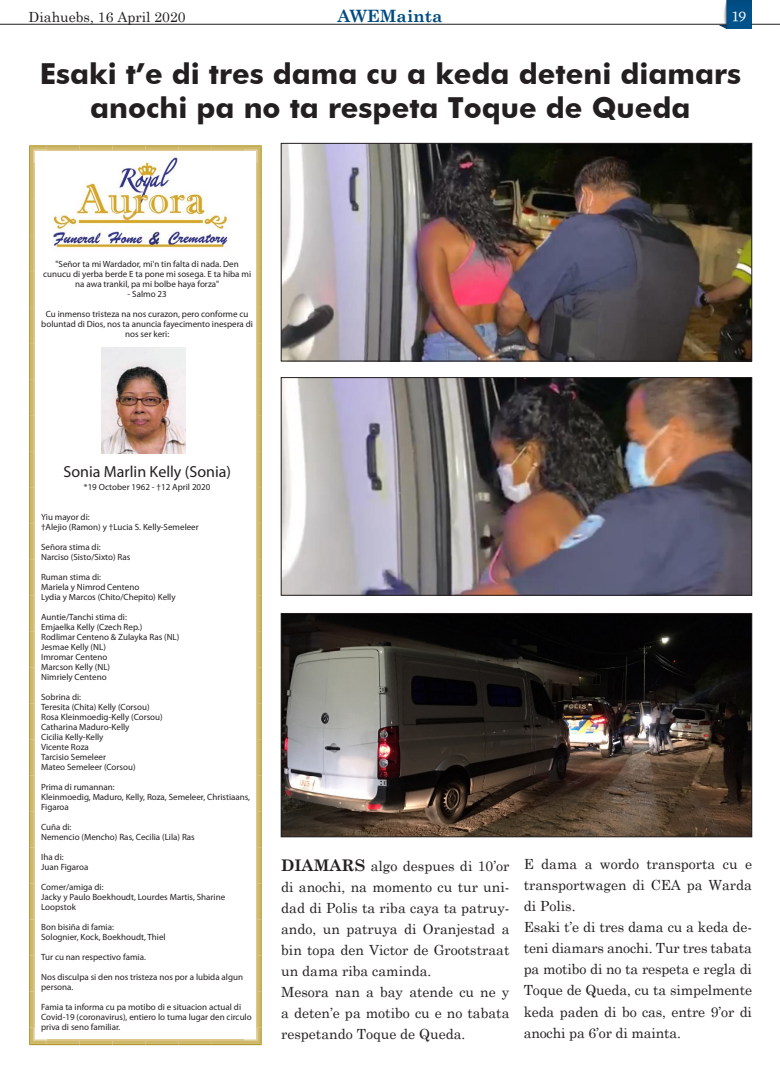
<style>
.page{position:relative;width:780px;height:1078px;background:#fff}
.page>*{position:absolute;margin:0;border:0;box-sizing:border-box;transform-origin:0 0}
.No_Spacing{font:700 28.9px/34.7px "Futura BT";color:#231f20;text-align:center}
.Body_Text_14{font:700 17px "Century Schoolbook";color:#004b80}
.t1{font:100 16px "Helvetica Neue LT Std";color:#231f20}
.Body_Text_14-2{font:14px/21px "Century Schoolbook";color:#231f20;text-align:justify}
.t2{font:14px "Charter ITCTT";color:#fff}
.t3{font:100 9px/10px "Helvetica Neue LT Std";color:#231f20}
.s1{font-weight:700;font-size:16px}
</style>
<div class="page">
<img style="left:718px;top:0;width:33px;height:28px">
<svg style="left:751px;top:24px;width:29px;height:1px"></svg>
<hr style="left:0;top:24px;width:726px;height:1px;background:#231f20">
<svg style="left:29px;top:145px;width:233px;height:899px"></svg>
<img style="left:101px;top:347px;width:84px;height:106px">
<img style="left:283px;top:379px;width:467px;height:214px">
<div style="left:281px;top:377px;width:471px;height:218px;border:1px solid #231f20"></div>
<img style="left:283px;top:615px;width:467px;height:219px">
<div style="left:281px;top:613px;width:471px;height:223px;border:1px solid #231f20"></div>
<img style="left:283px;top:145px;width:467px;height:214px">
<div style="left:281px;top:143px;width:471px;height:218px;border:1px solid #231f20"></div>
<p class="Body_Text_14-2" style="left:29px;top:5px;width:158px">Diahuebs, 16 April 2020</p>
<p class="Body_Text_14" style="left:337px;top:3px;width:107px">AWEMainta</p>
<p class="t2" style="left:731px;top:7px;width:16px">19</p>
<p class="No_Spacing" style="left:40px;top:56px;width:702px">Esaki t’e di tres dama cu a keda deteni diamars anochi pa no ta respeta Toque de Queda</p>
<p class="t3" style="left:43px;top:258px;width:209px;text-align:center">"Señor ta mi Wardador, mi'n tin falta di nada. Den cunucu di yerba berde E ta pone mi sosega. E ta hiba mi na awa trankil, pa mi bolbe haya forza"</p>
<p class="t3" style="left:128px;top:288px;width:41px">- Salmo 23</p>
<p class="t3" style="left:41px;top:308px;width:213px;text-align:center">Cu inmenso tristeza na nos curazon, pero conforme cu boluntad di Dios, nos ta anuncia fayecimento inespera di nos ser keri:</p>
<p class="t1" style="left:63px;top:461px;width:169px">Sonia Marlin Kelly (Sonia)</p>
<p class="t3" style="left:84px;top:481px;width:128px">*19 October 1962 - †12 April 2020</p>
<p class="t3" style="left:41px;top:511px;width:159px">Yiu mayor di:<br>†Alejio (Ramon) y †Lucia S. Kelly-Semeleer</p>
<p class="t3" style="left:41px;top:541px;width:91px">Señora stima di:<br>Narciso (Sisto/Sixto) Ras</p>
<p class="t3" style="left:41px;top:571px;width:136px">Ruman stima di:<br>Mariela y Nimrod Centeno<br>Lydia y Marcos (Chito/Chepito) Kelly</p>
<p class="t3" style="left:41px;top:611px;width:140px">Auntie/Tanchi stima di:<br>Emjaelka Kelly (Czech Rep.)<br>Rodlimar Centeno &amp; Zulayka Ras (NL)<br>Jesmae Kelly (NL)<br>Imromar Centeno<br>Marcson Kelly (NL)<br>Nimriely Centeno</p>
<p class="t3" style="left:41px;top:691px;width:123px">Sobrina di:<br>Teresita (Chita) Kelly (Corsou)<br>Rosa Kleinmoedig-Kelly (Corsou)<br>Catharina Maduro-Kelly<br>Cicilia Kelly-Kelly<br>Vicente Roza<br>Tarcisio Semeleer<br>Mateo Semeleer (Corsou)</p>
<p class="t3" style="left:41px;top:781px;width:210px">Prima di rumannan:<br>Kleinmoedig, Maduro, Kelly, Roza, Semeleer, Christiaans,<br>Figaroa</p>
<p class="t3" style="left:41px;top:821px;width:155px">Cuña di:<br>Nemencio (Mencho) Ras, Cecilia (Lila) Ras</p>
<p class="t3" style="left:41px;top:851px;width:49px">Iha di:<br>Juan Figaroa</p>
<p class="t3" style="left:41px;top:881px;width:185px">Comer/amiga di:<br>Jacky y Paulo Boekhoudt, Lourdes Martis, Sharine<br>Loopstok</p>
<p class="t3" style="left:41px;top:921px;width:126px">Bon bisiña di famia:<br>Solognier, Kock, Boekhoudt, Thiel</p>
<p class="t3" style="left:41px;top:951px;width:106px">Tur cu nan respectivo famia.</p>
<p class="t3" style="left:41px;top:971px;width:203px">Nos disculpa si den nos tristeza nos por a lubida algun persona.</p>
<p class="t3" style="left:41px;top:1001px;width:212px">Famia ta informa cu pa motibo di e situacion actual di<br>Covid-19 (coronavirus), entiero lo tuma lugar den circulo priva di seno familiar.</p>
<p class="Body_Text_14-2" style="left:281px;top:853px;width:230px"><span class="s1">DIAMARS</span> algo despues di 10’or di anochi, na momento cu tur uni&shy;dad di Polis ta riba caya ta patruy&shy;ando, un patruya di Oranjestad a bin topa den Victor de Grootstraat un dama riba caminda.</p>
<p class="Body_Text_14-2" style="left:281px;top:979px;width:230px">Mesora nan a bay atende cu ne y a deten’e pa motibo cu e no tabata respetando Toque de Queda.</p>
<p class="Body_Text_14-2" style="left:523px;top:852px;width:230px">E dama a wordo transporta cu e transportwagen di CEA pa Warda di Polis.</p>
<p class="Body_Text_14-2" style="left:523px;top:915px;width:230px">Esaki t’e di tres dama cu a keda de&shy;teni diamars anochi. Tur tres tabata pa motibo di no ta respeta e regla di Toque de Queda, cu ta simpelmente keda paden di bo cas, entre 9’or di anochi pa 6’or di mainta.</p>
</div>
